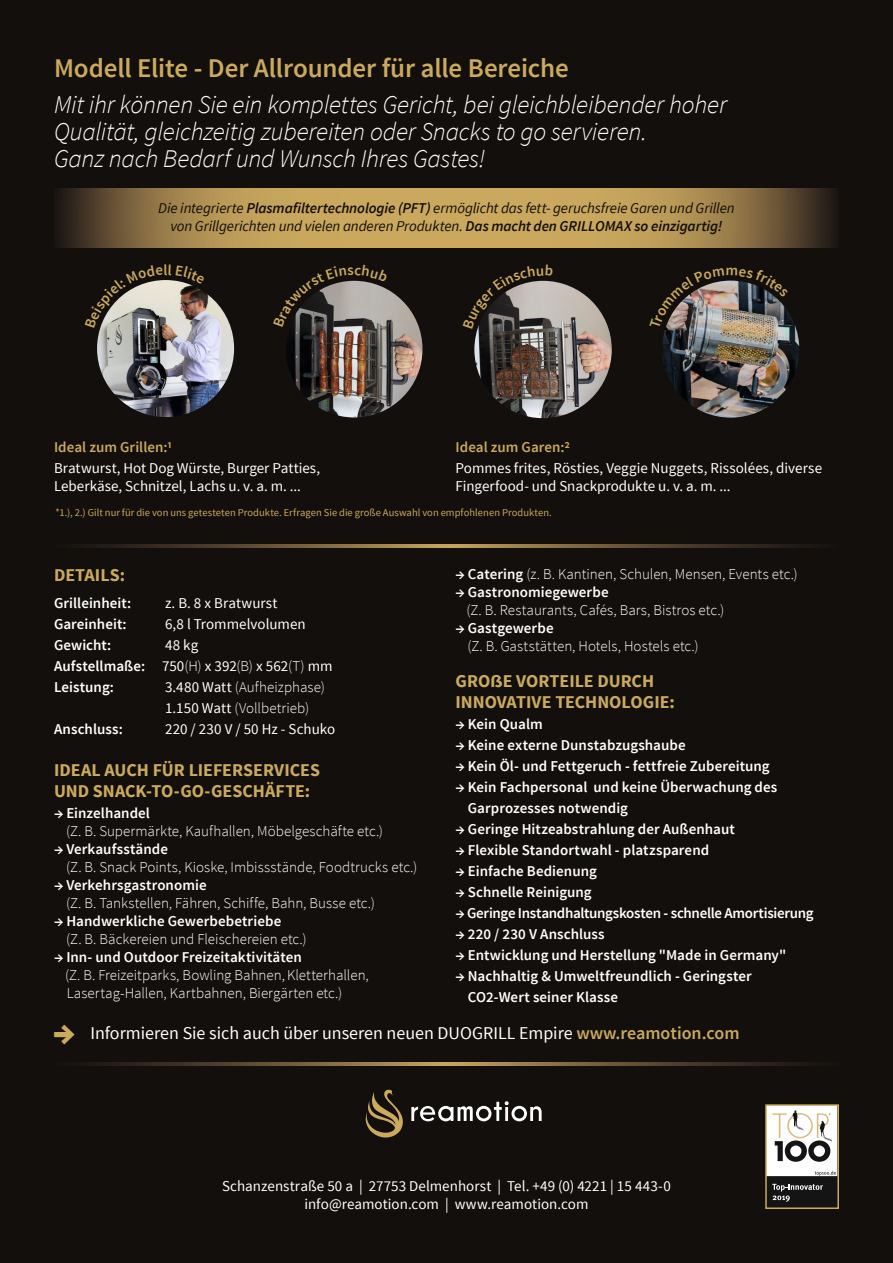
<style>
.page{position:relative;width:893px;height:1263px;background:#130f0c}
.page>*{position:absolute;margin:0;border:0;box-sizing:border-box;transform-origin:0 0}
.t1{font:900 36.6px "Source Sans Pro";color:#cbaa5e}
.t2{font:600 27px "Source Sans Pro";letter-spacing:-.005em;color:#cbaa5e}
.t3{font:italic 300 25.5px/27px "Source Sans Pro";letter-spacing:-.01em;color:#fff}
.t4{font:700 18px/21px "Source Sans Pro";color:#cbaa5e}
.t5{font:18px "Source Sans Pro";color:#fff}
.t6{font:600 15px/21px "Source Sans Pro";color:#fff}
.t7{font:300 15px/21px "Source Sans Pro";color:#fff}
.t8{font:15px/18px "Source Sans Pro";color:#fff}
.t9{font:italic 15px/18px "Source Sans Pro";letter-spacing:-.01em;color:#130f0c;text-align:center}
.t10{font:600 15px "Source Sans Pro";letter-spacing:-.02em;color:#fff}
.t11{font:600 15px "Source Sans Pro";color:#cbaa5e}
.t12{font:10.5px "Source Sans Pro";letter-spacing:.005em;color:#cba95b}
.s1{font-weight:600}
.s2{font-weight:400}
.s3{font-weight:300}
.s4{font-weight:600;color:#cbaa5e}
</style>
<div class="page">
<img style="left:97px;top:280px;width:137px;height:137px;border-radius:69px">
<img style="left:662px;top:281px;width:137px;height:137px;border-radius:69px">
<img style="left:286px;top:281px;width:136px;height:136px;border-radius:68px">
<img style="left:474px;top:281px;width:138px;height:137px;border-radius:69px">
<svg style="left:90px;top:1062px;width:714px;height:3px;background:#6a5637"></svg>
<svg style="left:59px;top:189px;width:776px;height:58px;background:#a6894f"></svg>
<svg style="left:90px;top:545px;width:714px;height:3px;background:#6a5637"></svg>
<div style="left:766px;top:1177px;width:72px;height:31px;background:#131413"></div>
<svg style="left:772px;top:1184px;width:51px;height:18px"></svg>
<svg style="left:768px;top:1107px;width:68px;height:70px;background:#d2d1ce"></svg>
<div style="left:765px;top:1104px;width:74px;height:105px;border:2px solid #cbaa5e"></div>
<svg style="left:411px;top:1101px;width:131px;height:20px"></svg>
<svg style="left:366px;top:1090px;width:37px;height:47px"></svg>
<svg style="left:100px;top:280px;width:63px;height:48px"></svg>
<svg style="left:169px;top:280px;width:19px;height:4px"></svg>
<svg style="left:290px;top:280px;width:98px;height:47px"></svg>
<svg style="left:477px;top:280px;width:76px;height:49px"></svg>
<img style="left:665px;top:280px;width:123px;height:49px">
<h2 class="t2" style="left:54px;top:50px;width:516px">Modell Elite - Der Allrounder für alle Bereiche</h2>
<h3 class="t3" style="left:54px;top:91px;width:675px">Mit ihr können Sie ein komplettes Gericht, bei gleichbleibender hoher<br>Qualität, gleichzeitig zubereiten oder Snacks to go servieren.<br>Ganz nach Bedarf und Wunsch Ihres Gastes!</h3>
<p class="t9" style="left:158px;top:199px;width:578px">Die integrierte <span class="s1">Plasmafiltertechnologie (PFT)</span> ermöglicht das fett- geruchsfreie Garen und Grillen von Grillgerichten und vielen anderen Produkten. <span class="s1">Das macht den GRILLOMAX so einzigartig!</span></p>
<p class="t11" style="left:163px;top:260px;width:6px">l</p>
<p class="t11" style="left:54px;top:437px;width:120px">Ideal zum Grillen:1</p>
<p class="t8" style="left:54px;top:459px;width:268px">Bratwurst, Hot Dog Würste, Burger Patties,<br>Leberkäse, Schnitzel, Lachs u. v. a. m. ...</p>
<p class="t11" style="left:455px;top:437px;width:116px">Ideal zum Garen:2</p>
<p class="t8" style="left:455px;top:459px;width:368px">Pommes frites, Rösties, Veggie Nuggets, Rissolées, diverse<br>Fingerfood- und Snackprodukte u. v. a. m. ...</p>
<p class="t12" style="left:55px;top:506px;width:498px">*1.), 2.) Gilt nur für die von uns getesteten Produkte. Erfragen Sie die große Auswahl von empfohlenen Produkten.</p>
<p class="t4" style="left:54px;top:565px;width:73px">DETAILS:</p>
<p class="t6" style="left:54px;top:593px;width:79px">Grilleinheit:</p>
<p class="t8" style="left:165px;top:594px;width:114px">z. B. 8 x Bratwurst</p>
<p class="t6" style="left:54px;top:614px;width:74px">Gareinheit:</p>
<p class="t8" style="left:165px;top:615px;width:142px">6,8 l Trommelvolumen</p>
<p class="t6" style="left:54px;top:635px;width:59px">Gewicht:</p>
<p class="t6" style="left:54px;top:635px;width:280px;text-indent:111px"><span class="s2">48 kg<br></span>Aufstellmaße: <span class="s2">750</span><span class="s3">(H)</span> <span class="s2">x 392</span><span class="s3">(B)</span> <span class="s2">x 562</span><span class="s3">(T)</span> <span class="s2">mm<br></span>Leistung:</p>
<p class="t7" style="left:165px;top:677px;width:161px"><span class="s2">3.480 Watt</span> (Aufheizphase)<br><span class="s2">1.150 Watt</span> (Vollbetrieb)</p>
<p class="t6" style="left:54px;top:719px;width:70px">Anschluss:</p>
<p class="t8" style="left:165px;top:720px;width:172px">220 / 230 V / 50 Hz - Schuko</p>
<p class="t4" style="left:54px;top:760px;width:267px">IDEAL AUCH FÜR LIEFERSERVICES<br>UND SNACK-TO-GO-GESCHÄFTE:</p>
<p class="t6" style="left:54px;top:803px;width:98px">→ Einzelhandel</p>
<p class="t7" style="left:66px;top:821px;width:318px">(Z. B. Supermärkte, Kaufhallen, Möbelgeschäfte etc.)</p>
<p class="t6" style="left:54px;top:839px;width:116px">→ Verkaufsstände</p>
<p class="t7" style="left:66px;top:857px;width:353px">(Z. B. Snack Points, Kioske, Imbissstände, Foodtrucks etc.)</p>
<p class="t6" style="left:54px;top:875px;width:154px">→ Verkehrsgastronomie</p>
<p class="t7" style="left:66px;top:893px;width:310px">(Z. B. Tankstellen, Fähren, Schiffe, Bahn, Busse etc.)</p>
<p class="t6" style="left:54px;top:911px;width:229px">→ Handwerkliche Gewerbebetriebe</p>
<p class="t7" style="left:66px;top:929px;width:242px">(Z. B. Bäckereien und Fleischereien etc.)</p>
<p class="t6" style="left:54px;top:947px;width:249px">→ Inn- und Outdoor Freizeitaktivitäten</p>
<p class="t7" style="left:65px;top:966px;width:305px;line-height:18px">(Z. B. Freizeitparks, Bowling Bahnen, Kletterhallen,<br>Lasertag-Hallen, Kartbahnen, Biergärten etc.)</p>
<p class="t7" style="left:455px;top:563px;width:344px"><span class="s1">→ Catering</span> (z. B. Kantinen, Schulen, Mensen, Events etc.)</p>
<p class="t6" style="left:455px;top:582px;width:155px">→ Gastronomiegewerbe</p>
<p class="t7" style="left:466px;top:599px;width:259px">(Z. B. Restaurants, Cafés, Bars, Bistros etc.)</p>
<p class="t6" style="left:455px;top:618px;width:100px">→ Gastgewerbe</p>
<p class="t7" style="left:467px;top:635px;width:233px">(Z. B. Gaststätten, Hotels, Hostels etc.)</p>
<p class="t4" style="left:455px;top:671px;width:221px">GROẞE VORTEILE DURCH<br>INNOVATIVE TECHNOLOGIE:</p>
<p class="t6" style="left:455px;top:714px;width:89px">→ Kein Qualm</p>
<p class="t6" style="left:455px;top:735px;width:232px">→ Keine externe Dunstabzugshaube</p>
<p class="t6" style="left:455px;top:756px;width:316px">→ Kein Öl- und Fettgeruch - fettfreie Zubereitung</p>
<p class="t6" style="left:468px;top:777px;width:311px;text-indent:-12px">→ Kein Fachpersonal und keine Überwachung des<br>Garprozesses notwendig</p>
<p class="t6" style="left:455px;top:819px;width:281px">→ Geringe Hitzeabstrahlung der Außenhaut</p>
<p class="t6" style="left:455px;top:840px;width:255px">→ Flexible Standortwahl - platzsparend</p>
<p class="t6" style="left:455px;top:861px;width:143px">→ Einfache Bedienung</p>
<p class="t6" style="left:455px;top:882px;width:138px">→ Schnelle Reinigung</p>
<p class="t10" style="left:455px;top:903px;width:360px">→ Geringe Instandhaltungskosten - schnelle Amortisierung</p>
<p class="t6" style="left:455px;top:924px;width:151px">→ 220 / 230 V Anschluss</p>
<p class="t6" style="left:455px;top:945px;width:332px">→ Entwicklung und Herstellung "Made in Germany"</p>
<p class="t6" style="left:468px;top:966px;width:285px;text-indent:-12px">→ Nachhaltig &amp; Umweltfreundlich - Geringster<br>CO2-Wert seiner Klasse</p>
<h1 class="t1" style="left:53px;top:1007px;width:24px">→</h1>
<p class="t5" style="left:90px;top:1022px;width:651px">Informieren Sie sich auch über unseren neuen DUOGRILL Empire <span class="s4">www.reamotion.com</span></p>
<p class="t8" style="left:222px;top:1177px;width:450px;text-align:center">Schanzenstraße 50 a | 27753 Delmenhorst | Tel. +49 (0) 4221 | 15 443-0 info@reamotion.com | www.reamotion.com</p>
</div>
